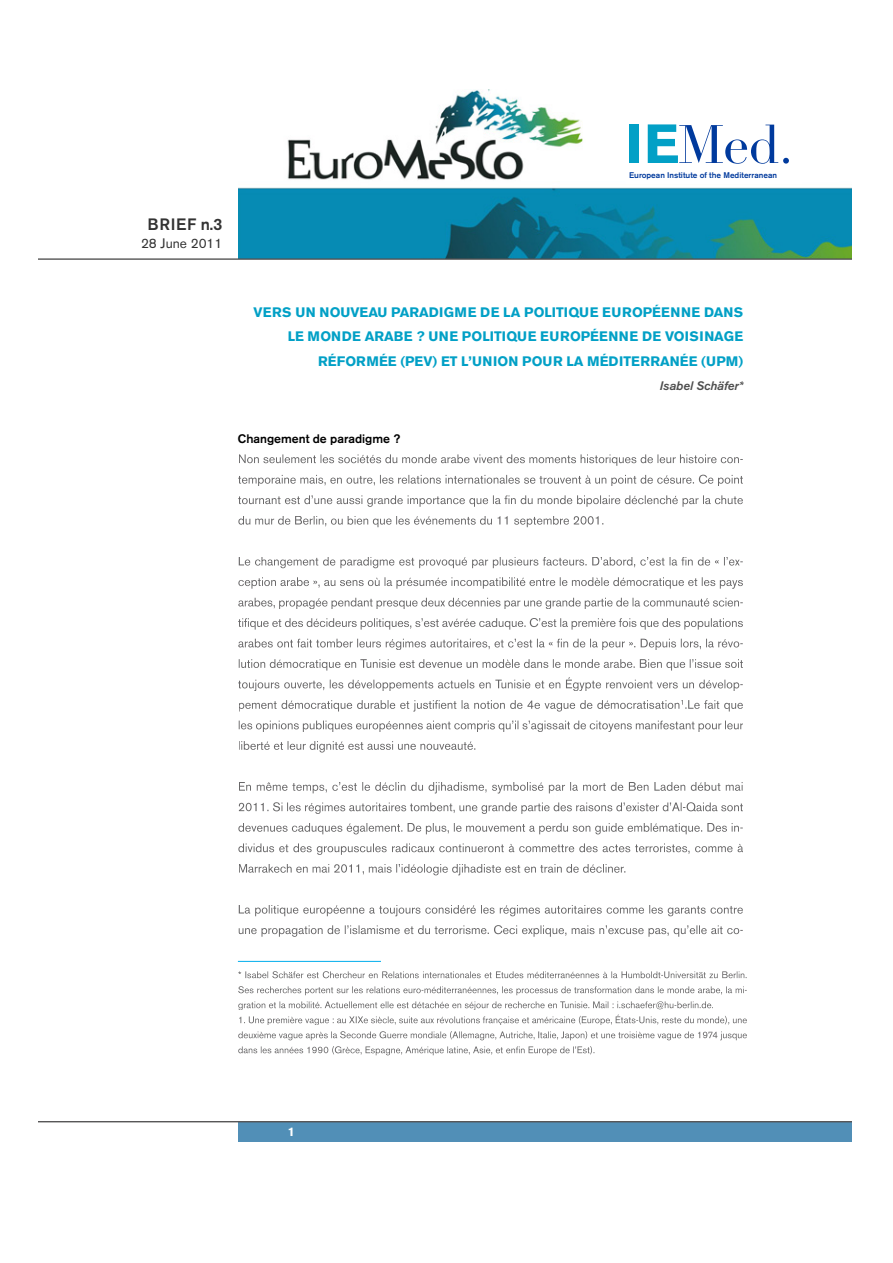
<style>
.page{position:relative;width:893px;height:1263px;background:#fff}
.page>*{position:absolute;margin:0;border:0;box-sizing:border-box;transform-origin:0 0}
.t1{font:53.25px "Didot";color:#003a9d}
.t2{font:500 16.35px "Akzidenz Grotesk BE";letter-spacing:.04em;color:#333}
.t3{font:700 13.65px/24.6px "Akzidenz Grotesk BE";color:#02a0c6;text-align:right}
.t4{font:13.65px "Akzidenz Grotesk BE";color:#333}
.t5{font:500 12.3px "Akzidenz Grotesk BE";color:#000}
.t6{font:italic 500 12.3px "Akzidenz Grotesk BE";color:#4d4d4d}
.t7{font:700 12.3px "Akzidenz Grotesk BE";color:#fff}
.t8{font:500 8.25px "Akzidenz Grotesk BE";color:#003a9d}
.s1{font-family:"Akzidenz Grotesk BE";font-weight:700;font-size:54.6px;color:#02a0c6}
.s2{font-size:54.6px}
</style>
<div class="page">
<img style="left:238px;top:89px;width:613px;height:169px">
<svg style="left:239px;top:454px;width:94px;height:9px"></svg>
<svg style="left:238px;top:475px;width:504px;height:11px"></svg>
<svg style="left:238px;top:495px;width:504px;height:9px"></svg>
<svg style="left:238px;top:516px;width:365px;height:10px"></svg>
<svg style="left:239px;top:557px;width:503px;height:11px"></svg>
<svg style="left:238px;top:577px;width:504px;height:12px"></svg>
<svg style="left:238px;top:598px;width:504px;height:11px"></svg>
<svg style="left:238px;top:618px;width:504px;height:12px"></svg>
<svg style="left:238px;top:639px;width:504px;height:9px"></svg>
<svg style="left:239px;top:659px;width:503px;height:9px"></svg>
<svg style="left:238px;top:677px;width:504px;height:14px"></svg>
<svg style="left:239px;top:700px;width:440px;height:12px"></svg>
<svg style="left:685px;top:700px;width:57px;height:12px"></svg>
<svg style="left:239px;top:721px;width:503px;height:11px"></svg>
<svg style="left:239px;top:741px;width:236px;height:12px"></svg>
<svg style="left:239px;top:782px;width:503px;height:11px"></svg>
<svg style="left:239px;top:802px;width:503px;height:12px"></svg>
<svg style="left:238px;top:823px;width:504px;height:9px"></svg>
<svg style="left:238px;top:843px;width:504px;height:12px"></svg>
<svg style="left:239px;top:864px;width:386px;height:9px"></svg>
<svg style="left:239px;top:905px;width:503px;height:11px"></svg>
<svg style="left:239px;top:925px;width:503px;height:12px"></svg>
<hr style="left:39px;top:258px;width:812px;height:2px;background:#525152">
<div style="left:238px;top:1122px;width:613px;height:20px;background:#518fb7"></div>
<hr style="left:39px;top:1121px;width:812px;height:1px;background:#525152">
<div style="left:626px;top:112px;width:212px;height:70px;background:#fff"></div>
<svg style="left:237px;top:961px;width:144px;height:1px"></svg>
<svg style="left:238px;top:971px;width:57px;height:7px"></svg>
<svg style="left:238px;top:986px;width:59px;height:7px"></svg>
<svg style="left:238px;top:1001px;width:475px;height:9px"></svg>
<svg style="left:239px;top:1015px;width:507px;height:10px"></svg>
<svg style="left:238px;top:1031px;width:508px;height:9px"></svg>
<svg style="left:238px;top:1046px;width:356px;height:7px"></svg>
<p class="t2" style="left:147px;top:215px;width:77px">BRIEF n.3</p>
<p class="t4" style="left:141px;top:235px;width:83px">28 June 2011</p>
<h1 class="t1" style="left:626px;top:113px;width:169px"><span class="s1">IE</span>Med<span class="s2">.</span></h1>
<p class="t8" style="left:629px;top:170px;width:149px">European Institute of the Mediterranean</p>
<p class="t3" style="left:253px;top:300px;width:491px">VERS UN NOUVEAU PARADIGME DE LA POLITIQUE EUROPÉENNE DANS<br>LE MONDE ARABE ? UNE POLITIQUE EUROPÉENNE DE VOISINAGE<br>RÉFORMÉE (PEV) ET L’UNION POUR LA MÉDITERRANÉE (UPM)</p>
<p class="t6" style="left:660px;top:379px;width:85px">Isabel Schäfer*</p>
<p class="t5" style="left:238px;top:431px;width:164px">Changement de paradigme ?</p>
<p class="t7" style="left:288px;top:1124px;width:8px">1</p>
</div>
